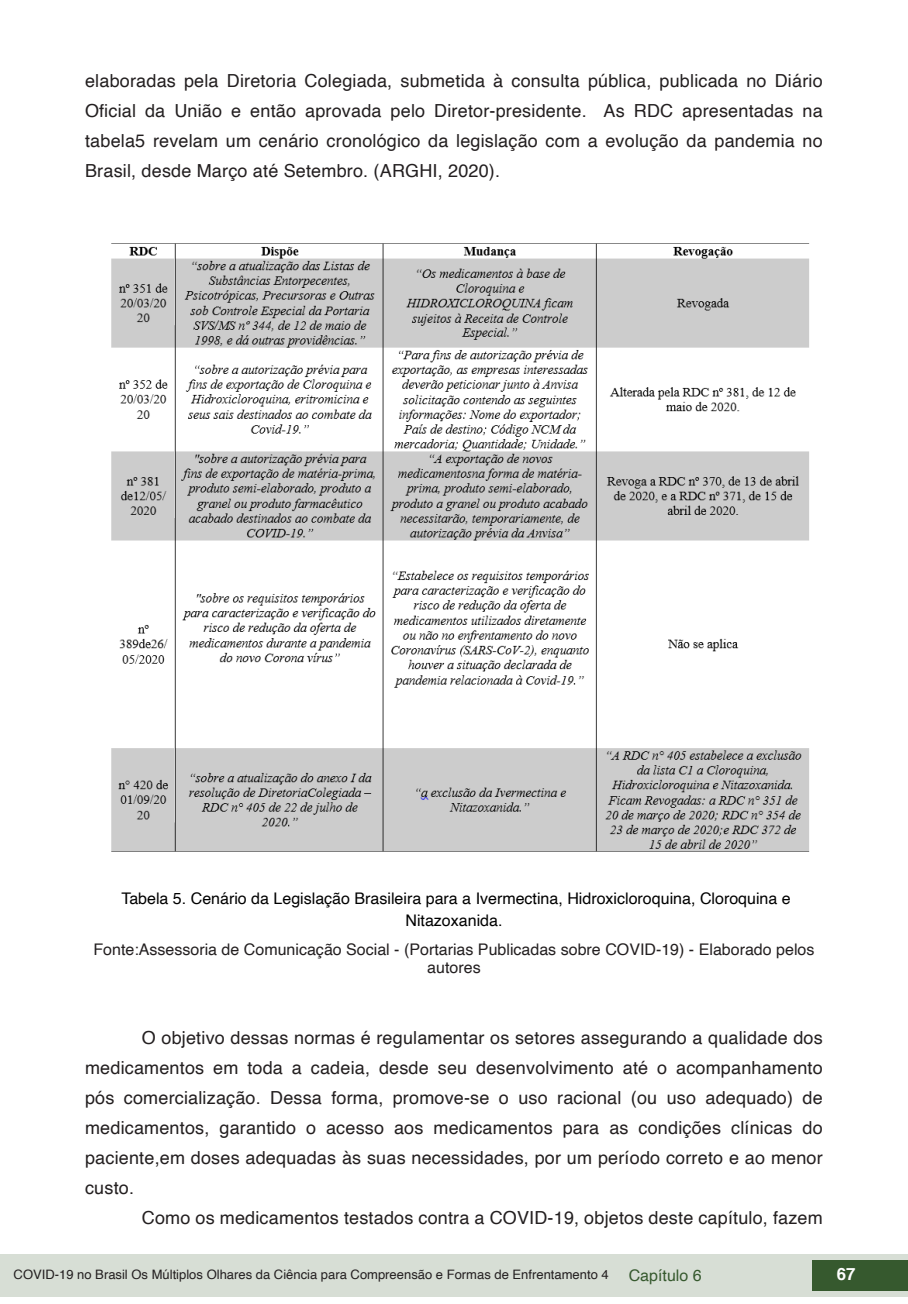
<style>
.page{position:relative;width:908px;height:1304px;background:#fff}
.page>*{position:absolute;margin:0;border:0;box-sizing:border-box;transform-origin:0 0}
.txt{font:18px/30px "Helvetica";letter-spacing:.01em;color:#231f20;text-align:justify}
.t1{font:700 16.8px "Helvetica";color:#fff}
.info_tab_graf_imag{font:16px/22px "Helvetica";color:#000;text-align:center}
.fonte_tab_gra_imag{font:16px/18px "Helvetica";color:#231f20;text-align:center}
.t2{font:13px "Helvetica";color:#231f20}
.s1{font-size:16px;color:#36592e}
</style>
<div class="page">
<div style="left:0;top:1254px;width:906px;height:43px;background:#d7ded5"></div>
<div style="left:812px;top:1261px;width:95px;height:30px;background:#36592e"></div>
<img style="left:111px;top:243px;width:699px;height:609px">
<p class="txt" style="left:85px;top:66px;width:738px">elaboradas pela Diretoria Colegiada, submetida à consulta pública, publicada no Diário Oficial da União e então aprovada pelo Diretor-presidente. As RDC apresentadas na tabela5 revelam um cenário cronológico da legislação com a evolução da pandemia no Brasil, desde Março até Setembro. (ARGHI, 2020).</p>
<p class="info_tab_graf_imag" style="left:121px;top:887px;width:670px">Tabela 5. Cenário da Legislação Brasileira para a Ivermectina, Hidroxicloroquina, Cloroquina e<br>Nitazoxanida.</p>
<p class="fonte_tab_gra_imag" style="left:93px;top:941px;width:722px">Fonte:Assessoria de Comunicação Social - (Portarias Publicadas sobre COVID-19) - Elaborado pelos autores</p>
<p class="txt" style="left:85px;top:1023px;width:738px;text-indent:57px">O objetivo dessas normas é regulamentar os setores assegurando a qualidade dos medicamentos em toda a cadeia, desde seu desenvolvimento até o acompanhamento pós comercialização. Dessa forma, promove-se o uso racional (ou uso adequado) de medicamentos, garantido o acesso aos medicamentos para as condições clínicas do paciente,em doses adequadas às suas necessidades, por um período correto e ao menor custo.</p>
<p class="txt" style="left:142px;top:1203px;width:682px">Como os medicamentos testados contra a COVID-19, objetos deste capítulo, fazem</p>
<p class="t2" style="left:14px;top:1264px;width:689px">COVID-19 no Brasil Os Múltiplos Olhares da Ciência para Compreensão e Formas de Enfrentamento 4 <span class="s1">Capítulo 6</span></p>
<p class="t1" style="left:836px;top:1261px;width:20px">67</p>
</div>
